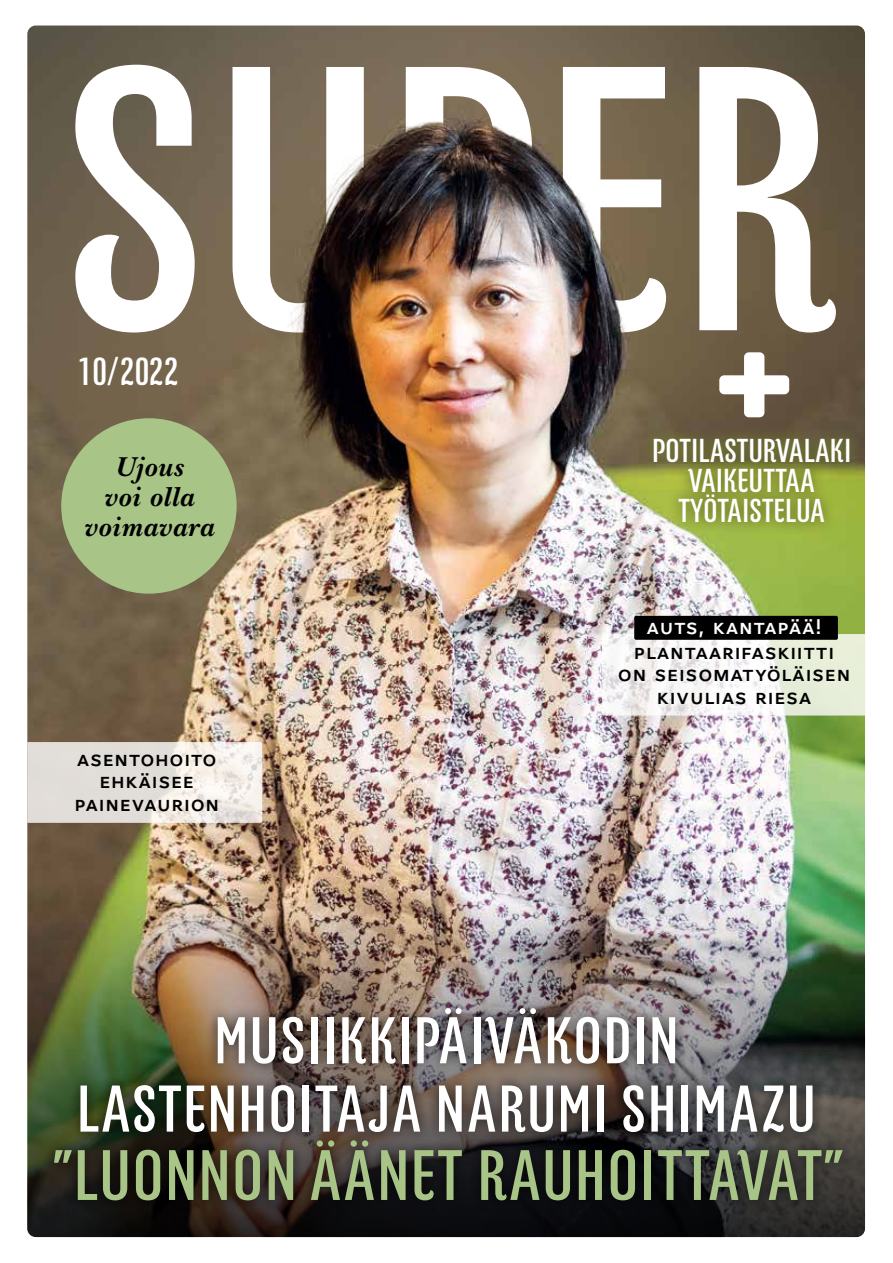
<style>
.page{position:relative;width:893px;height:1263px;background:#fff}
.page>*{position:absolute;margin:0;border:0;box-sizing:border-box;transform-origin:0 0}
.t1{font:375px "Kurry Pro";color:#fff}
.t2{font:70.95px "Kurry Pro";letter-spacing:.015em;color:#a8c487}
.t3{font:65.7px/68.2px "Kurry Pro";letter-spacing:.015em;color:#fff;text-align:center}
.t4{font:39px "Kurry Pro";letter-spacing:-.01em;color:#fff}
.t5{font:33px/30px "Kurry Pro";letter-spacing:-.005em;color:#fff;text-align:center}
.t6{font:italic 700 28.5px/30px "New Baskerville";letter-spacing:.025em;color:#000;text-align:center}
.t7{font:21px/22.5px "Maurea Medium Caps";letter-spacing:.035em;color:#000;text-align:center}
.t8{font:21px "Maurea Medium Caps";letter-spacing:.035em;color:#fff}
</style>
<div class="page">
<img style="left:27px;top:26px;width:838px;height:1211px">
<svg style="left:602px;top:634px;width:263px;height:81px"></svg>
<svg style="left:27px;top:742px;width:235px;height:81px;background:#e8e3de"></svg>
<img style="left:27px;top:863px;width:838px;height:374px;border-radius:9px">
<div style="left:634px;top:616px;width:204px;height:24px;background:#000;border-radius:2px"></div>
<div style="left:640px;top:425px;width:223px;height:110px;background:#71792f;opacity:.9"></div>
<div style="left:744px;top:352px;width:20px;height:65px;background:#fff;border-radius:5px"></div>
<div style="left:719px;top:375px;width:70px;height:19px;background:#fff;border-radius:5px"></div>
<div style="left:43px;top:997px;width:811px;height:215px;background:#000;opacity:.73"></div>
<div style="left:61px;top:418px;width:176px;height:176px;background:#a8c487;border-radius:50%"></div>
<img style="left:272px;top:106px;width:374px;height:405px">
<h1 class="t1" style="left:58px;top:-67px;width:782px">SUPER</h1>
<h3 class="t4" style="left:77px;top:344px;width:103px">10/2022</h3>
<h3 class="t6" style="left:84px;top:452px;width:132px">Ujous<br>voi olla voimavara</h3>
<p class="t7" style="left:74px;top:748px;width:146px">asentohoito ehkäisee painevaurion</p>
<h3 class="t5" style="left:652px;top:435px;width:201px">POTILASTURVALAKI<br>VAIKEUTTAA<br>TYÖTAISTELUA</h3>
<p class="t8" style="left:647px;top:615px;width:176px">auts, kantapää!</p>
<p class="t7" style="left:618px;top:641px;width:234px">plantaarifaskiitti on seisomatyöläisen kivulias riesa</p>
<h3 class="t3" style="left:77px;top:1006px;width:741px">MUSIIKKIPÄIVÄKODIN<br>LASTENHOITAJA NARUMI SHIMAZU</h3>
<h2 class="t2" style="left:53px;top:1125px;width:793px">”LUONNON ÄÄNET RAUHOITTAVAT”</h2>
</div>
